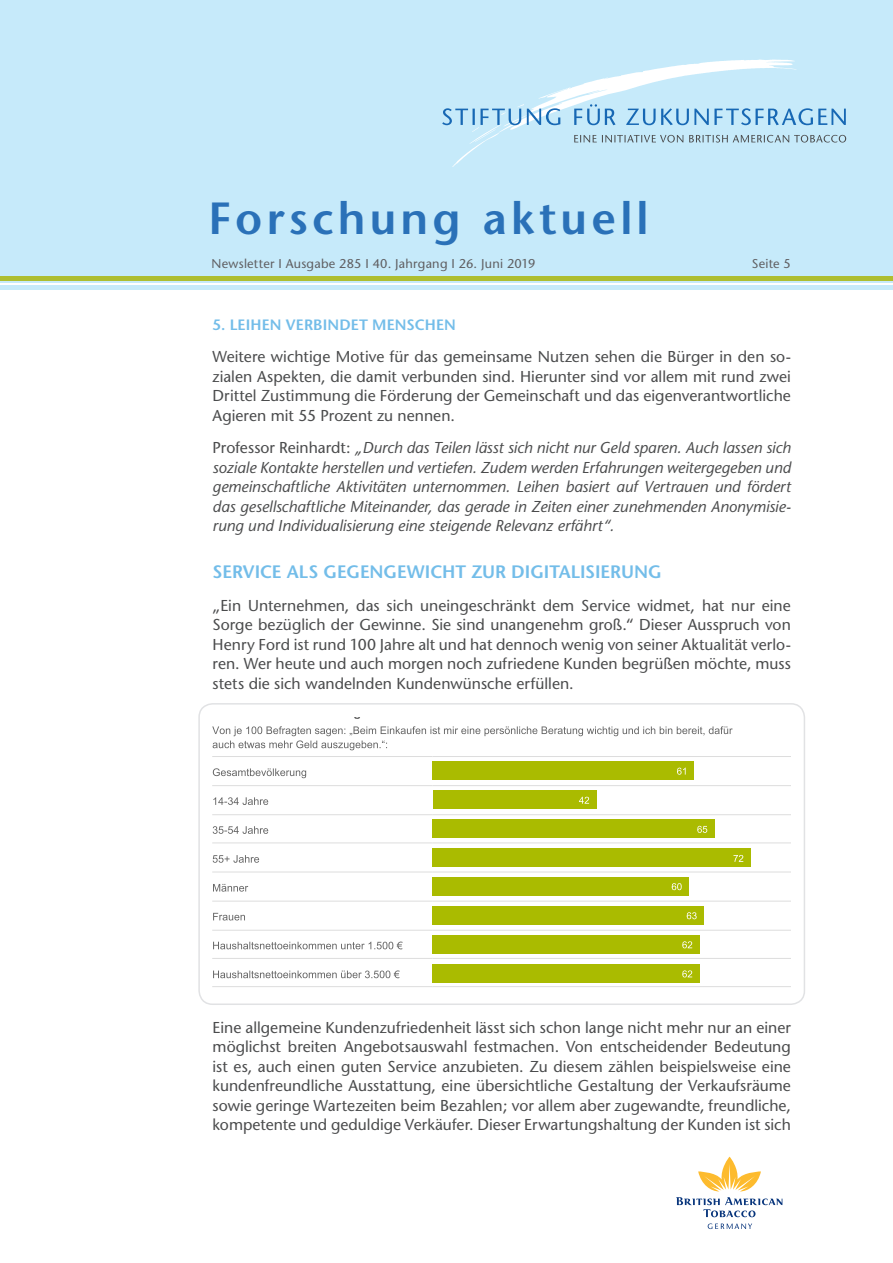
<style>
.page{position:relative;width:893px;height:1263px;background:#fff}
.page>*{position:absolute;margin:0;border:0;box-sizing:border-box;transform-origin:0 0}
.t1{font:600 45px "Stone Sans";letter-spacing:.095em;color:#2a71b8}
.t2{font:600 18px "Stone Sans";letter-spacing:-.005em;color:#73bde9}
.t3{font:15.75px/19.5px "Stone Sans";color:#4b4c4d;text-align:justify}
.t4{font:italic 15.75px/19.5px "Stone Sans";letter-spacing:-.005em;color:#4b4c4d;text-align:justify}
.t5{font:600 15px "Stone Sans";letter-spacing:.005em;color:#73bde9}
.t6{font:12.75px "Stone Sans";letter-spacing:.02em;color:#606063}
.s1{font-style:normal}
</style>
<div class="page">
<hr style="left:0;top:285px;width:893px;height:4px;background:#c6eafa">
<div style="left:0;top:0;width:893px;height:283px;background:#c6eafa"></div>
<svg style="left:442px;top:59px;width:404px;height:108px"></svg>
<div style="left:0;top:276px;width:893px;height:5px;background:#aebe30"></div>
<svg style="left:708px;top:1223px;width:44px;height:6px"></svg>
<svg style="left:676px;top:1197px;width:106px;height:20px"></svg>
<svg style="left:698px;top:1157px;width:63px;height:34px"></svg>
<hr style="left:433px;top:814px;width:357px;height:1px;background:#ddd">
<hr style="left:433px;top:842px;width:357px;height:1px;background:#ddd">
<hr style="left:433px;top:871px;width:357px;height:1px;background:#ddd">
<hr style="left:433px;top:901px;width:357px;height:1px;background:#ddd">
<hr style="left:433px;top:930px;width:357px;height:1px;background:#ddd">
<hr style="left:433px;top:958px;width:357px;height:1px;background:#ddd">
<hr style="left:433px;top:986px;width:357px;height:1px;background:#ddd">
<hr style="left:433px;top:785px;width:357px;height:1px;background:#ddd">
<hr style="left:433px;top:756px;width:357px;height:1px;background:#ddd">
<hr style="left:212px;top:814px;width:221px;height:1px;background:#ddd">
<hr style="left:212px;top:842px;width:221px;height:1px;background:#ddd">
<hr style="left:212px;top:871px;width:221px;height:1px;background:#ddd">
<hr style="left:212px;top:901px;width:221px;height:1px;background:#ddd">
<hr style="left:212px;top:930px;width:221px;height:1px;background:#ddd">
<hr style="left:212px;top:958px;width:221px;height:1px;background:#ddd">
<hr style="left:212px;top:986px;width:221px;height:1px;background:#ddd">
<hr style="left:212px;top:785px;width:221px;height:1px;background:#ddd">
<hr style="left:212px;top:756px;width:221px;height:1px;background:#ddd">
<div style="left:433px;top:761px;width:261px;height:19px;background:#ab0"></div>
<div style="left:433px;top:790px;width:163px;height:19px;background:#ab0"></div>
<div style="left:433px;top:819px;width:281px;height:19px;background:#ab0"></div>
<div style="left:433px;top:849px;width:318px;height:18px;background:#ab0"></div>
<div style="left:433px;top:877px;width:256px;height:18px;background:#ab0"></div>
<div style="left:433px;top:906px;width:271px;height:18px;background:#ab0"></div>
<div style="left:433px;top:935px;width:267px;height:18px;background:#ab0"></div>
<div style="left:433px;top:964px;width:267px;height:19px;background:#ab0"></div>
<svg style="left:354px;top:717px;width:6px;height:2px"></svg>
<svg style="left:212px;top:726px;width:521px;height:24px"></svg>
<svg style="left:677px;top:768px;width:9px;height:7px"></svg>
<svg style="left:579px;top:797px;width:10px;height:7px"></svg>
<svg style="left:697px;top:826px;width:10px;height:7px"></svg>
<svg style="left:733px;top:855px;width:10px;height:7px"></svg>
<svg style="left:672px;top:883px;width:10px;height:7px"></svg>
<svg style="left:687px;top:912px;width:10px;height:7px"></svg>
<svg style="left:682px;top:941px;width:10px;height:7px"></svg>
<svg style="left:682px;top:970px;width:10px;height:7px"></svg>
<svg style="left:213px;top:768px;width:93px;height:10px"></svg>
<svg style="left:213px;top:797px;width:55px;height:8px"></svg>
<svg style="left:213px;top:826px;width:55px;height:8px"></svg>
<svg style="left:213px;top:855px;width:46px;height:8px"></svg>
<svg style="left:213px;top:884px;width:35px;height:8px"></svg>
<svg style="left:213px;top:913px;width:32px;height:7px"></svg>
<svg style="left:213px;top:941px;width:190px;height:8px"></svg>
<svg style="left:213px;top:970px;width:187px;height:8px"></svg>
<div style="left:198px;top:703px;width:607px;height:302px;border:2px solid #e1e2e4;border-radius:14px"></div>
<h1 class="t1" style="left:208px;top:191px;width:442px">Forschung aktuell</h1>
<p class="t6" style="left:212px;top:256px;width:326px">Newsletter I Ausgabe 285 I 40. Jahrgang I 26. Juni 2019</p>
<p class="t6" style="left:752px;top:256px;width:41px">Seite 5</p>
<p class="t5" style="left:213px;top:316px;width:245px">5. LEIHEN VERBINDET MENSCHEN</p>
<p class="t3" style="left:213px;top:347px;width:580px">Weitere wichtige Motive für das gemeinsame Nutzen sehen die Bürger in den so&shy;zialen Aspekten, die damit verbunden sind. Hierunter sind vor allem mit rund zwei Drittel Zustimmung die Förderung der Gemeinschaft und das eigenverantwortliche Agieren mit 55 Prozent zu nennen.</p>
<p class="t4" style="left:213px;top:438px;width:580px"><span class="s1">Professor Reinhardt:</span> „Durch das Teilen lässt sich nicht nur Geld sparen. Auch lassen sich soziale Kontakte herstellen und vertiefen. Zudem werden Erfahrungen weitergegeben und gemeinschaftliche Aktivitäten unternommen. Leihen basiert auf Vertrauen und fördert das gesellschaftliche Miteinander, das gerade in Zeiten einer zunehmenden Anonymisie&shy;rung und Individualisierung eine steigende Relevanz erfährt“.</p>
<p class="t2" style="left:213px;top:561px;width:451px">SERVICE ALS GEGENGEWICHT ZUR DIGITALISIERUNG</p>
<p class="t3" style="left:213px;top:595px;width:580px">„Ein Unternehmen, das sich uneingeschränkt dem Service widmet, hat nur eine Sorge bezüglich der Gewinne. Sie sind unangenehm groß.“ Dieser Ausspruch von Henry Ford ist rund 100 Jahre alt und hat dennoch wenig von seiner Aktualität verlo&shy;ren. Wer heute und auch morgen noch zufriedene Kunden begrüßen möchte, muss stets die sich wandelnden Kundenwünsche erfüllen.</p>
<p class="t3" style="left:213px;top:1018px;width:580px">Eine allgemeine Kundenzufriedenheit lässt sich schon lange nicht mehr nur an einer möglichst breiten Angebotsauswahl festmachen. Von entscheidender Bedeutung ist es, auch einen guten Service anzubieten. Zu diesem zählen beispielsweise eine kundenfreundliche Ausstattung, eine übersichtliche Gestaltung der Verkaufsräume sowie geringe Wartezeiten beim Bezahlen; vor allem aber zugewandte, freundliche, kompetente und geduldige Verkäufer. Dieser Erwartungshaltung der Kunden ist sich</p>
</div>
